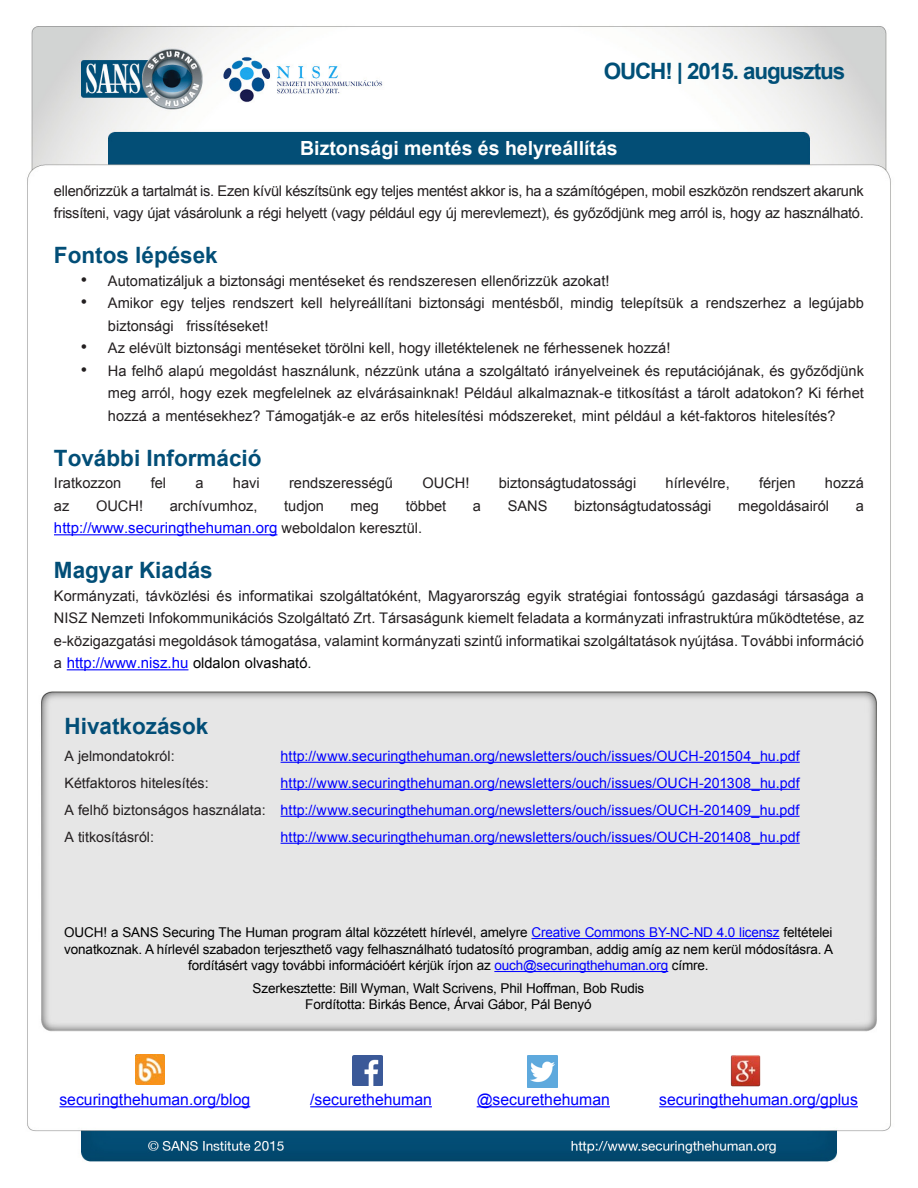
<style>
.page{position:relative;width:918px;height:1188px;background:#fff}
.page>*{position:absolute;margin:0;border:0;box-sizing:border-box;transform-origin:0 0}
.MainText{font:700 22.5px "Arial";color:#024e77}
.t1{font:700 22.5px "Arial";letter-spacing:-.05em;color:#004f77}
.t2{font:700 19.5px "Arial";color:#fff}
.t3{font:18px "Arial";color:#231f20}
.t4{font:15.75px "Arial";color:#00f}
.MainText-2{font:15px "Arial";color:#00f}
.MainText-3{font:14.7px/22.5px "Arial";color:#231f20}
.MainText-4{font:14.7px/22.5px "Arial";letter-spacing:-.02em;color:#231f20}
.t5{font:14.25px "Arial";letter-spacing:.005em;color:#00f}
.t6{font:14.25px "Arial";color:#231f20}
.t7{font:13.5px/16.5px "Arial";letter-spacing:-.01em;color:#000;text-align:center}
.s1{font-size:14.7px;color:#231f20}
.s2{font-size:14.7px;color:#000}
.s3{color:#00f}
</style>
<div class="page">
<img style="left:27px;top:26px;width:864px;height:1136px">
<hr style="left:54px;top:534px;width:223px;height:1px;background:#00f">
<hr style="left:67px;top:669px;width:121px;height:1px;background:#00f">
<hr style="left:532px;top:938px;width:248px;height:1px;background:#00f">
<hr style="left:494px;top:971px;width:174px;height:1px;background:#00f">
<hr style="left:281px;top:762px;width:519px;height:1px;background:#00f">
<hr style="left:281px;top:789px;width:519px;height:1px;background:#00f">
<hr style="left:281px;top:816px;width:519px;height:1px;background:#00f">
<hr style="left:281px;top:843px;width:519px;height:1px;background:#00f">
<img style="left:135px;top:1054px;width:30px;height:30px">
<hr style="left:59px;top:1106px;width:191px;height:1px;background:#00f">
<img style="left:353px;top:1055px;width:29px;height:30px">
<hr style="left:310px;top:1106px;width:122px;height:1px;background:#00f">
<img style="left:527px;top:1055px;width:30px;height:32px">
<hr style="left:477px;top:1106px;width:133px;height:1px;background:#00f">
<img style="left:730px;top:1054px;width:30px;height:32px">
<hr style="left:659px;top:1106px;width:199px;height:1px;background:#00f">
<h1 class="t1" style="left:604px;top:56px;width:243px">OUCH! | 2015. augusztus</h1>
<h2 class="t2" style="left:300px;top:136px;width:319px">Biztonsági mentés és helyreállítás</h2>
<p class="MainText-4" style="left:54px;top:179px;width:811px">ellenőrizzük a tartalmát is. Ezen kívül készítsünk egy teljes mentést akkor is, ha a számítógépen, mobil eszközön rendszert akarunk frissíteni, vagy újat vásárolunk a régi helyett (vagy például egy új merevlemezt ,) és győződjünk meg arról is, hogy az használható.</p>
<p class="MainText" style="left:54px;top:240px;width:165px">Fontos lépések</p>
<p class="t3" style="left:81px;top:268px;width:8px">•</p>
<p class="MainText-3" style="left:108px;top:269px;width:503px">Automatizáljuk a biztonsági mentéseket és rendszeresen ellenőrizzük azokat!</p>
<p class="t3" style="left:81px;top:290px;width:8px">•</p>
<p class="MainText-3" style="left:108px;top:292px;width:47px">Amikor</p>
<p class="MainText-3" style="left:191px;top:292px;width:36px">teljes</p>
<p class="MainText-3" style="left:161px;top:292px;width:25px">egy</p>
<p class="MainText-3" style="left:233px;top:292px;width:62px">rendszert</p>
<p class="MainText-3" style="left:301px;top:292px;width:23px">kell</p>
<p class="MainText-3" style="left:330px;top:292px;width:84px">helyreállítani</p>
<p class="MainText-3" style="left:419px;top:292px;width:67px">biztonsági</p>
<p class="MainText-3" style="left:492px;top:292px;width:73px">mentésből,</p>
<p class="MainText-3" style="left:571px;top:292px;width:45px">mindig</p>
<p class="MainText-3" style="left:621px;top:292px;width:64px">telepítsük</p>
<p class="MainText-3" style="left:691px;top:292px;width:10px">a</p>
<p class="MainText-3" style="left:706px;top:292px;width:82px">rendszerhez</p>
<p class="MainText-3" style="left:793px;top:292px;width:10px">a</p>
<p class="MainText-3" style="left:809px;top:292px;width:57px">legújabb</p>
<p class="t3" style="left:81px;top:335px;width:8px">•</p>
<p class="MainText-3" style="left:186px;top:314px;width:84px">frissítéseket!</p>
<p class="MainText-3" style="left:108px;top:314px;width:67px">biztonsági</p>
<p class="MainText-3" style="left:108px;top:337px;width:564px">Az elévült biztonsági mentéseket törölni kell, hogy illetéktelenek ne férhessenek hozzá!</p>
<p class="t3" style="left:81px;top:358px;width:8px">•</p>
<p class="MainText-3" style="left:108px;top:359px;width:757px">Ha felhő alapú megoldást használunk, nézzünk utána a szolgáltató irányelveinek és reputációjának, és győződjünk</p>
<p class="MainText-3" style="left:108px;top:382px;width:757px">meg arról, hogy ezek megfelelnek az elvárásainknak! Például alkalmaznak e- titkosítást a tárolt adatokon? Ki férhet hozzá a mentésekhez? Támogatják e- az erős hitelesítési módszereket, mint például a két-faktoros hitelesítés?</p>
<p class="MainText" style="left:54px;top:443px;width:209px">További Információ</p>
<p class="MainText-3" style="left:825px;top:472px;width:41px">hozzá</p>
<p class="MainText-3" style="left:422px;top:472px;width:49px">OUCH!</p>
<p class="MainText-3" style="left:151px;top:472px;width:17px">fel</p>
<p class="MainText-3" style="left:759px;top:472px;width:38px">férjen</p>
<p class="MainText-3" style="left:289px;top:472px;width:106px">rendszerességű</p>
<p class="MainText-3" style="left:499px;top:472px;width:139px">biztonságtudatossági</p>
<p class="MainText-3" style="left:666px;top:472px;width:66px">hírlevélre,</p>
<p class="MainText-3" style="left:54px;top:472px;width:69px">Iratkozzon</p>
<p class="MainText-3" style="left:233px;top:472px;width:28px">havi</p>
<p class="MainText-3" style="left:196px;top:472px;width:10px">a</p>
<p class="MainText-3" style="left:96px;top:494px;width:49px">OUCH!</p>
<p class="MainText-3" style="left:508px;top:494px;width:41px">SANS</p>
<p class="MainText-3" style="left:170px;top:494px;width:89px">archívumhoz,</p>
<p class="MainText-3" style="left:406px;top:494px;width:42px">többet</p>
<p class="MainText-3" style="left:574px;top:494px;width:139px">biztonságtudatossági</p>
<p class="MainText-3" style="left:738px;top:494px;width:93px">megoldásairól</p>
<p class="MainText-3" style="left:284px;top:494px;width:41px">tudjon</p>
<p class="MainText-3" style="left:54px;top:494px;width:17px">az</p>
<p class="MainText-2" style="left:54px;top:518px;width:370px">http://www.securingthehuman.org <span class="s1">weboldalon keresztül.</span></p>
<p class="MainText" style="left:54px;top:555px;width:160px">Magyar Kiadás</p>
<p class="MainText-3" style="left:54px;top:584px;width:811px;text-align:justify">Kormányzati, távközlési és informatikai szolgáltatóként, Magyarország egyik stratégiai fontosságú gazdasági társasága a NISZ Nemzeti Infokommunikációs Szolgáltató Zrt. Társaságunk kiemelt feladata a kormányzati infrastruktúra működtetése, az -e közigazgatási megoldások támogatása, valamint kormányzati szintű informatikai szolgáltatások nyújtása. További információ</p>
<p class="MainText-2" style="left:54px;top:653px;width:259px"><span class="s1">a</span> http://www.nisz.hu <span class="s2">oldalon olvasható</span><span class="s1">.</span></p>
<p class="MainText-3" style="left:351px;top:494px;width:30px">meg</p>
<p class="MainText-3" style="left:473px;top:494px;width:10px">a</p>
<p class="MainText-3" style="left:856px;top:494px;width:10px">a</p>
<p class="MainText" style="left:65px;top:711px;width:145px">Hivatkozások</p>
<p class="t6" style="left:65px;top:746px;width:112px">A jelmondatokról:</p>
<p class="t5" style="left:281px;top:746px;width:521px">http://www.securingthehuman.org/newsletters/ouch/issues/OUCH-201504_hu.pdf</p>
<p class="t6" style="left:65px;top:773px;width:146px">Kétfaktoros hitelesítés:</p>
<p class="t5" style="left:281px;top:773px;width:521px">http://www.securingthehuman.org/newsletters/ouch/issues/OUCH-201308_hu.pdf</p>
<p class="t6" style="left:65px;top:800px;width:203px">A felhő biztonságos használata:</p>
<p class="t5" style="left:281px;top:800px;width:521px">http://www.securingthehuman.org/newsletters/ouch/issues/OUCH-201409_hu.pdf</p>
<p class="t6" style="left:65px;top:827px;width:91px">A titkosításról:</p>
<p class="t5" style="left:281px;top:827px;width:521px">http://www.securingthehuman.org/newsletters/ouch/issues/OUCH-201408_hu.pdf</p>
<p class="t7" style="left:64px;top:924px;width:771px">OUCH a! SANS Securing The Human program által közzétett hírlevél, amelyre <span class="s3">Creative Commons BY-NC-ND 4.0 licensz</span> feltételei vonatkoznak A. hírlevél szabadon terjeszthető vagy felhasználható tudatosító programban, addig amíg az nem kerül módosításra A. fordításért vagy további információért kérjük írjon az <span class="s3">ouch@securingthehuman.org</span> címre.</p>
<p class="t7" style="left:253px;top:980px;width:393px">Szerkesztette: Bill Wyman, Walt Scrivens, Phil Hoffman, Bob Rudis</p>
<p class="t7" style="left:305px;top:996px;width:288px">Fordította: Birkás Bence, Árvai Gábor, Pál Benyó</p>
<p class="t4" style="left:59px;top:1089px;width:192px">securingthehuman.org/blog</p>
<p class="t4" style="left:310px;top:1089px;width:123px">/securethehuman</p>
<p class="t4" style="left:477px;top:1089px;width:135px">@securethehuman</p>
<p class="t4" style="left:659px;top:1089px;width:200px">securingthehuman.org/gplus</p>
</div>
